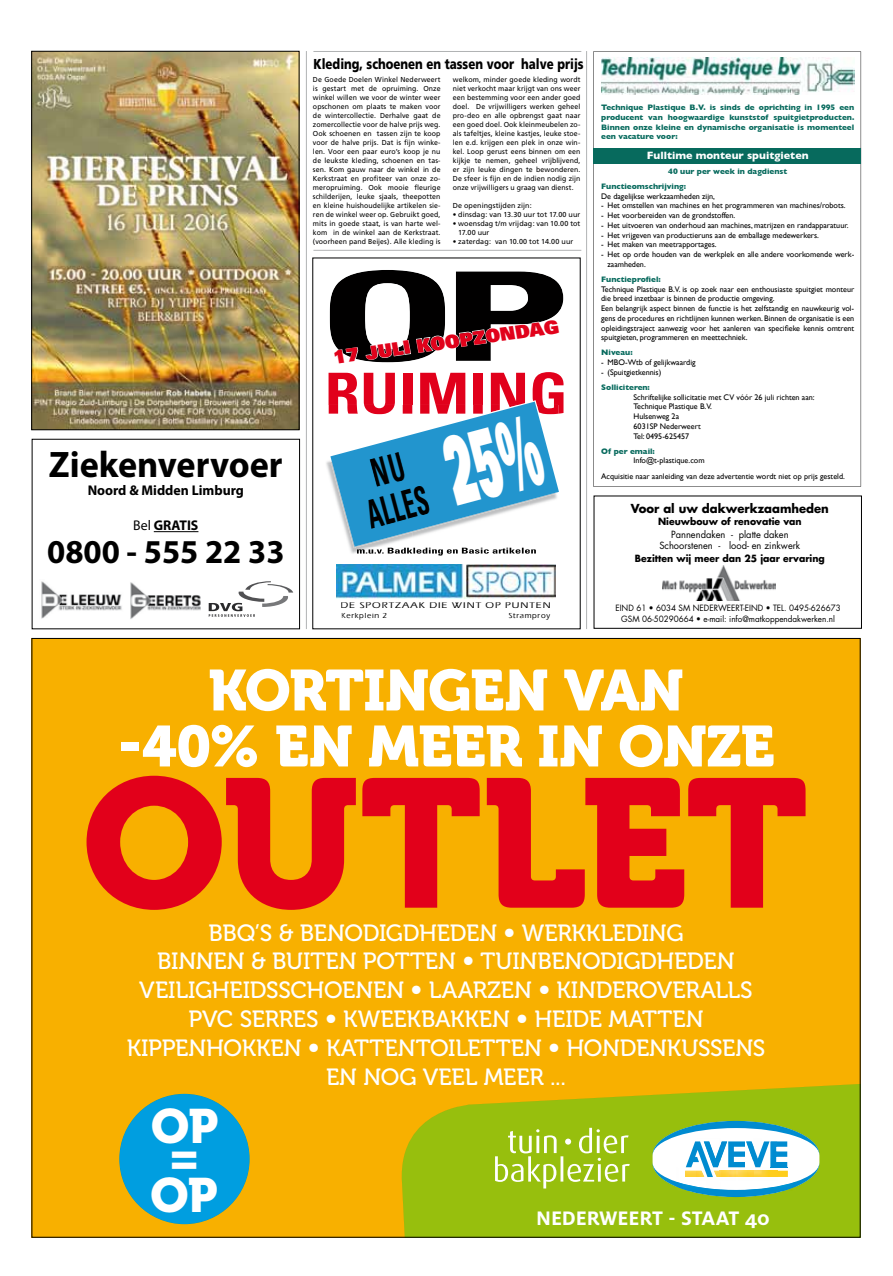
<style>
.page{position:relative;width:893px;height:1276px;background:#fff}
.page>*{position:absolute;margin:0;border:0;box-sizing:border-box;transform-origin:0 0}
.t1{font:57.3px/55.9px "Museo 900";letter-spacing:-.01em;color:#fff;text-align:center}
.t2{font:700 condensed 56.55px "Univers LT Std";color:#e1001b;scale:1.12 1}
.t3{font:47.85px/69.3px "Museo 900";color:#fff}
.t4{font:700 condensed 39.45px "Univers LT Std";color:#000;scale:.61 1}
.t5{font:700 37.05px "Myriad Pro";color:#000}
.t6{font:700 33.45px "Myriad Pro";color:#000}
.t7{font:23.4px/28.8px "Museo 500";letter-spacing:-.01em;color:#fff;text-align:center}
.t8{font:700 21.6px "Milo OT";letter-spacing:-.01em;color:#fff}
.t9{font:italic 18.45px "Univers LT Std X Black Obl";color:#e1021b}
.t10{font:900 14.4px "Frutiger";color:#000;scale:.8 1}
.t11{font:700 14.1px "Myriad Pro";color:#000}
.t12{font:700 12.15px "Futura";color:#000;scale:.96 1}
.t13{font:700 10.8px "Gill Sans";color:#fff}
.t14{font:700 9.6px "Futura";color:#000;scale:.96 1}
.t15{font:9.6px/11.2px "Futura";color:#000;text-align:center;scale:.96 1}
.t16{font:500 9px "Eras ITC";letter-spacing:.075em;color:#000;scale:1.19 1}
.t17{font:8.4px/10.1px "Futura";color:#000;text-align:center;scale:.96 1}
.t18{font:8.1px/9.8px "Gill Sans";color:#000}
.t19{font:700 8.1px/9.8px "Gill Sans";color:#076a5d;text-align:justify}
.t20{font:500 7.8px "Eras ITC";color:#000;scale:1.04 1}
.t21{font:7.2px/9px "Frutiger";letter-spacing:.01em;color:#000;text-align:justify}
.s1{font-weight:400}
</style>
<div class="page">
<hr style="left:306px;top:51px;width:1px;height:578px;background:#b1b3b4">
<hr style="left:313px;top:51px;width:268px;height:1px;background:#b1b3b4">
<hr style="left:586px;top:51px;width:1px;height:578px;background:#b1b3b4">
<div style="left:31px;top:638px;width:830px;height:599px;background:#f8b000"></div>
<svg style="left:401px;top:1084px;width:458px;height:151px;background:#a4bc0b"></svg>
<svg style="left:652px;top:1121px;width:167px;height:76px;background:#a6d1ba"></svg>
<svg style="left:495px;top:1127px;width:135px;height:61px;background:#abcb3d"></svg>
<svg style="left:87px;top:775px;width:718px;height:135px"></svg>
<svg style="left:119px;top:1094px;width:131px;height:130px"></svg>
<img style="left:33px;top:53px;width:264px;height:375px">
<div style="left:31px;top:51px;width:268px;height:379px;border:1px solid #000"></div>
<svg style="left:593px;top:51px;width:268px;height:435px"></svg>
<div style="left:593px;top:148px;width:268px;height:16px;background:#076a5d"></div>
<img style="left:601px;top:58px;width:253px;height:36px">
<img style="left:326px;top:464px;width:28px;height:90px">
<img style="left:354px;top:548px;width:3px;height:5px">
<img style="left:337px;top:565px;width:219px;height:33px">
<img style="left:357px;top:548px;width:179px;height:6px">
<svg style="left:330px;top:270px;width:233px;height:93px"></svg>
<hr style="left:154px;top:531px;width:44px;height:1px;background:#000">
<img style="left:41px;top:581px;width:160px;height:38px">
<svg style="left:209px;top:581px;width:84px;height:36px"></svg>
<img style="left:663px;top:565px;width:112px;height:36px">
<hr style="left:313px;top:250px;width:268px;height:1px;background:#b1b3b4">
<svg style="left:329px;top:401px;width:230px;height:147px"></svg>
<h3 class="t5" style="left:49px;top:441px;width:235px">Ziekenvervoer</h3>
<h3 class="t11" style="left:88px;top:481px;width:158px">Noord &amp; Midden Limburg</h3>
<h3 class="t11" style="left:133px;top:516px;width:67px"><span class="s1">Bel</span> GRATIS</h3>
<h3 class="t6" style="left:47px;top:530px;width:239px">0800 - 555 22 33</h3>
<h3 class="t10" style="left:313px;top:55px;width:339px">Kleding, schoenen en tassen voor halve prijs</h3>
<p class="t21" style="left:313px;top:75px;width:129px">De Goede Doelen Winkel Nederweert is gestart met de opruiming. Onze winkel willen we voor de winter weer opschonen om plaats te maken voor de wintercollectie. Derhalve gaat de zomercollectie voor de halve prijs weg.<br>Ook schoenen en tassen zijn te koop voor de halve prijs. Dat is fijn winke&shy;len. Voor een paar euro’s koop je nu de leukste kleding, schoenen en tas&shy;sen. Kom gauw naar de winkel in de Kerkstraat en profiteer van onze zo&shy;meropruiming. Ook mooie fleurige schilderijen, leuke sjaals, theepotten en kleine huishoudelijke artikelen sie&shy;ren de winkel weer op. Gebruikt goed, mits in goede staat, is van harte wel&shy;kom in de winkel aan de Kerkstraat. (voorheen pand Beijes). Alle kleding is</p>
<p class="t21" style="left:453px;top:75px;width:129px">welkom, minder goede kleding wordt niet verkocht maar krijgt van ons weer een bestemming voor een ander goed doel. De vrijwilligers werken geheel pro-deo en alle opbrengst gaat naar een goed doel. Ook kleinmeubelen zo&shy;als tafeltjes, kleine kastjes, leuke stoe&shy;len e.d. krijgen een plek in onze win&shy;kel. Loop gerust eens binnen om een kijkje te nemen, geheel vrijblijvend, er zijn leuke dingen te bewonderen.<br>De sfeer is fijn en de indien nodig zijn onze vrijwilligers u graag van dienst.</p>
<p class="t21" style="left:453px;top:201px;width:80px">De openingstijden zijn:</p>
<p class="t21" style="left:453px;top:210px;width:129px">• dinsdag: van 13.30 uur tot 17.00 uur</p>
<p class="t21" style="left:458px;top:219px;width:124px;text-indent:-5px">• woensdag t/m vrijdag: van 10.00 tot<br>17.00 uur</p>
<p class="t21" style="left:453px;top:237px;width:122px">• zaterdag: van 10.00 tot 14.00 uur</p>
<h3 class="t9" style="left:332px;top:346px;width:229px;rotate:-8deg">17 JULI KOOPZONDAG</h3>
<h2 class="t2" style="left:325px;top:359px;width:219px">RUIMING</h2>
<h3 class="t4" style="left:361px;top:491px;width:105px;rotate:-15deg">ALLES</h3>
<p class="t16" style="left:340px;top:600px;width:179px">DE SPORTZAAK DIE WINT OP PUNTEN</p>
<p class="t20" style="left:341px;top:611px;width:46px">Kerkplein 2</p>
<p class="t20" style="left:509px;top:611px;width:42px">Stramproy</p>
<p class="t19" style="left:601px;top:102px;width:255px">Technique Plastique B.V. is sinds de oprichting in 1995 een producent van hoogwaardige kunststof spuitgietproducten.<br>Binnen onze kleine en dynamische organisatie is momenteel een vacature voor:</p>
<h3 class="t13" style="left:647px;top:149px;width:163px">Fulltime monteur spuitgieten</h3>
<p class="t19" style="left:601px;top:163px;width:188px;line-height:15.1px;text-indent:67px">40 uur per week in dagdienst<br>Functieomschrijving:</p>
<p class="t18" style="left:601px;top:191px;width:115px">De dagelijkse werkzaamheden zijn,</p>
<p class="t18" style="left:601px;top:201px;width:246px">- Het omstellen van machines en het programmeren van machines/robots.</p>
<p class="t18" style="left:601px;top:210px;width:136px">- Het voorbereiden van de grondstoffen.</p>
<p class="t18" style="left:601px;top:220px;width:249px">- Het uitvoeren van onderhoud aan machines, matrijzen en randapparatuur.</p>
<p class="t18" style="left:601px;top:230px;width:219px">- Het vrijgeven van productieruns aan de emballage medewerkers.</p>
<p class="t18" style="left:601px;top:240px;width:117px">- Het maken van meetrapportages.</p>
<p class="t18" style="left:607px;top:249px;width:248px;text-indent:-6px">- Het op orde houden van de werkplek en alle andere voorkomende werk&shy;zaamheden.</p>
<p class="t19" style="left:601px;top:274px;width:61px">Functieprofiel:</p>
<p class="t18" style="left:601px;top:284px;width:255px">Technique Plastique B.V. is op zoek naar een enthousiaste spuitgiet monteur die breed inzetbaar is binnen de productie omgeving.<br>Een belangrijk aspect binnen de functie is het zelfstandig en nauwkeurig vol&shy;gens de procedures en richtlijnen kunnen werken. Binnen de organisatie is een opleidingstraject aanwezig voor het aanleren van specifieke kennis omtrent spuitgieten, programmeren en meettechniek.</p>
<p class="t19" style="left:601px;top:348px;width:33px">Niveau:</p>
<p class="t18" style="left:601px;top:357px;width:96px">- MBO-Wtb of gelijkwaardig</p>
<p class="t18" style="left:601px;top:367px;width:62px">- (Spuitgietkennis)</p>
<p class="t19" style="left:601px;top:382px;width:50px">Solliciteren:</p>
<p class="t18" style="left:634px;top:392px;width:183px">Schriftelijke sollicitatie met CV vóór 26 juli richten aan:<br>Technique Plastique B.V.<br>Hulsenweg 2a<br>6031SP Nederweert<br>Tel: 0495-625457</p>
<p class="t19" style="left:601px;top:446px;width:55px">Of per email:</p>
<p class="t18" style="left:601px;top:453px;width:245px;line-height:15.1px;text-indent:32px">Info@t-plastique.com<br>Acquisitie naar aanleiding van deze advertentie wordt niet op prijs gesteld.</p>
<h3 class="t12" style="left:631px;top:500px;width:208px">Voor al uw dakwerkzaamheden</h3>
<h3 class="t14" style="left:658px;top:515px;width:151px">Nieuwbouw of renovatie van</h3>
<h3 class="t15" style="left:659px;top:528px;width:148px">Pannendaken - platte daken<br>Schoorstenen - lood- en zinkwerk</h3>
<h3 class="t14" style="left:635px;top:552px;width:199px">Bezitten wij meer dan 25 jaar ervaring</h3>
<p class="t17" style="left:615px;top:603px;width:236px">EIND 61 • 6034 SM NEDERWEERT-EIND • TEL. 0495-626673<br>GSM 06-50290664 • e-mail: info@matkoppendakwerken.nl</p>
<h1 class="t1" style="left:117px;top:663px;width:659px">KORTINGEN VAN<br>-40% EN MEER IN ONZE</h1>
<p class="t7" style="left:127px;top:918px;width:640px">BBQ’S &amp; BENODIGDHEDEN ∞ WERKKLEDING<br>BINNEN &amp; BUITEN POTTEN ∞ TUINBENODIGDHEDEN VEILIGHEIDSSCHOENEN ∞ LAARZEN ∞ KINDEROVERALLS PVC SERRES ∞ KWEEKBAKKEN ∞ HEIDE MATTEN KIPPENHOKKEN ∞ KATTENTOILETTEN ∞ HONDENKUSSENS EN NOG VEEL MEER ...</p>
<h3 class="t3" style="left:151px;top:1091px;width:69px">OP<br>OP</h3>
<h3 class="t3" style="left:169px;top:1123px;width:32px">=</h3>
<h3 class="t8" style="left:536px;top:1206px;width:235px">NEDERWEERT - STAAT 40</h3>
</div>
